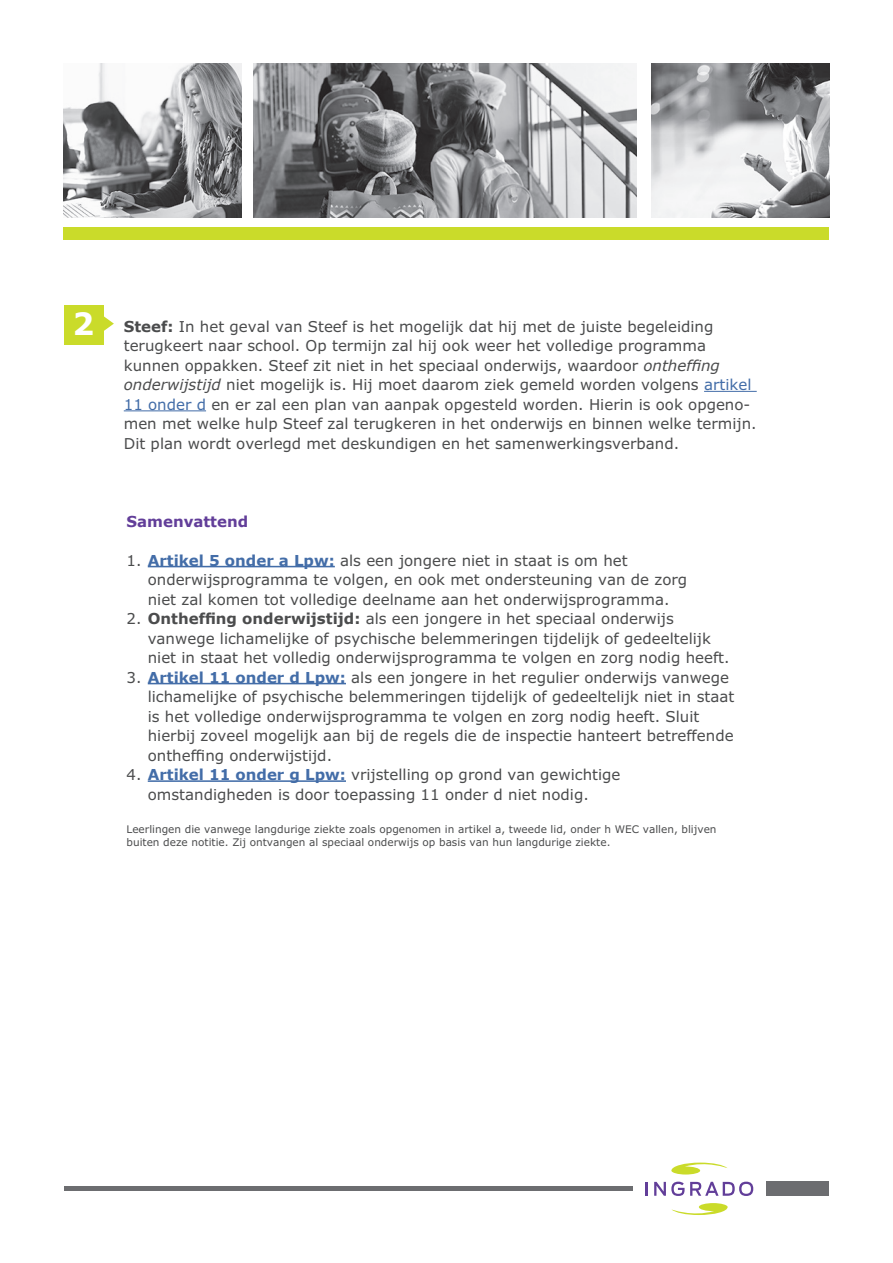
<style>
.page{position:relative;width:893px;height:1263px;background:#fff}
.page>*{position:absolute;margin:0;border:0;box-sizing:border-box;transform-origin:0 0}
.t1{font:15px/19.5px "Verdana";color:#4b4c4d}
.t2{font:700 15px "Verdana";color:#623e99}
.t3{font:10.5px/13.5px "Verdana";color:#4b4c4d}
.s1{font-weight:700;font-size:30.6px;color:#fff}
.s2{font-weight:700}
.s3{font-style:italic}
.s4{color:#436da8}
.s5{font-weight:700;color:#436da8}
</style>
<div class="page">
<hr style="left:64px;top:1187px;width:568px;height:4px;background:#6c6d70">
<div style="left:766px;top:1182px;width:63px;height:14px;background:#6c6d70"></div>
<svg style="left:671px;top:1162px;width:56px;height:12px"></svg>
<svg style="left:671px;top:1203px;width:57px;height:12px"></svg>
<svg style="left:646px;top:1182px;width:2px;height:14px"></svg>
<svg style="left:654px;top:1182px;width:99px;height:14px"></svg>
<hr style="left:148px;top:566px;width:187px;height:1px;background:#436da8">
<hr style="left:148px;top:683px;width:198px;height:1px;background:#436da8">
<hr style="left:148px;top:780px;width:198px;height:2px;background:#436da8">
<div style="left:64px;top:227px;width:765px;height:13px;background:#cadb2a"></div>
<img style="left:253px;top:64px;width:383px;height:154px">
<img style="left:652px;top:64px;width:177px;height:154px">
<img style="left:64px;top:64px;width:177px;height:154px">
<div style="left:64px;top:305px;width:40px;height:40px;background:#cadb2a"></div>
<svg style="left:104px;top:316px;width:10px;height:15px"></svg>
<hr style="left:704px;top:391px;width:53px;height:1px;background:#436da8">
<hr style="left:124px;top:410px;width:82px;height:1px;background:#436da8">
<p class="t1" style="left:124px;top:316px;width:634px;text-indent:-51px"><span class="s1">2</span> <span class="s2">Steef:</span> In het geval van Steef is het mogelijk dat hij met de juiste begeleiding terugkeert naar school. Op termijn zal hij ook weer het volledige programma kunnen oppakken. Steef zit niet in het speciaal onderwijs, waardoor <span class="s3">ontheffing onderwijstijd</span> niet mogelijk is. Hij moet daarom ziek gemeld worden volgens <span class="s4">artikel 11 onder d</span> en er zal een plan van aanpak opgesteld worden. Hierin is ook opgeno&shy;men met welke hulp Steef zal terugkeren in het onderwijs en binnen welke termijn.<br>Dit plan wordt overlegd met deskundigen en het samenwerkingsverband.</p>
<p class="t2" style="left:126px;top:511px;width:123px">Samenvattend</p>
<p class="t1" style="left:148px;top:550px;width:541px;text-indent:-21px">1. <span class="s5">Artikel 5 onder a Lpw:</span> als een jongere niet in staat is om het onderwijsprogramma te volgen, en ook met ondersteuning van de zorg niet zal komen tot volledige deelname aan het onderwijsprogramma.</p>
<p class="t1" style="left:148px;top:608px;width:583px;text-indent:-21px">2. <span class="s2">Ontheffing onderwijstijd:</span> als een jongere in het speciaal onderwijs vanwege lichamelijke of psychische belemmeringen tijdelijk of gedeeltelijk niet in staat het volledig onderwijsprogramma te volgen en zorg nodig heeft.</p>
<p class="t1" style="left:148px;top:667px;width:588px;text-indent:-21px">3. <span class="s5">Artikel 11 onder d Lpw:</span> als een jongere in het regulier onderwijs vanwege lichamelijke of psychische belemmeringen tijdelijk of gedeeltelijk niet in staat is het volledige onderwijsprogramma te volgen en zorg nodig heeft. Sluit hierbij zoveel mogelijk aan bij de regels die de inspectie hanteert betreffende ontheffing onderwijstijd.</p>
<p class="t1" style="left:148px;top:764px;width:474px;text-indent:-21px">4. <span class="s5">Artikel 11 onder g Lpw:</span> vrijstelling op grond van gewichtige omstandigheden is door toepassing 11 onder d niet nodig.</p>
<p class="t3" style="left:126px;top:821px;width:592px">Leerlingen die vanwege langdurige ziekte zoals opgenomen in artikel a, tweede lid, onder h WEC vallen, blijven buiten deze notitie. Zij ontvangen al speciaal onderwijs op basis van hun langdurige ziekte.</p>
</div>
